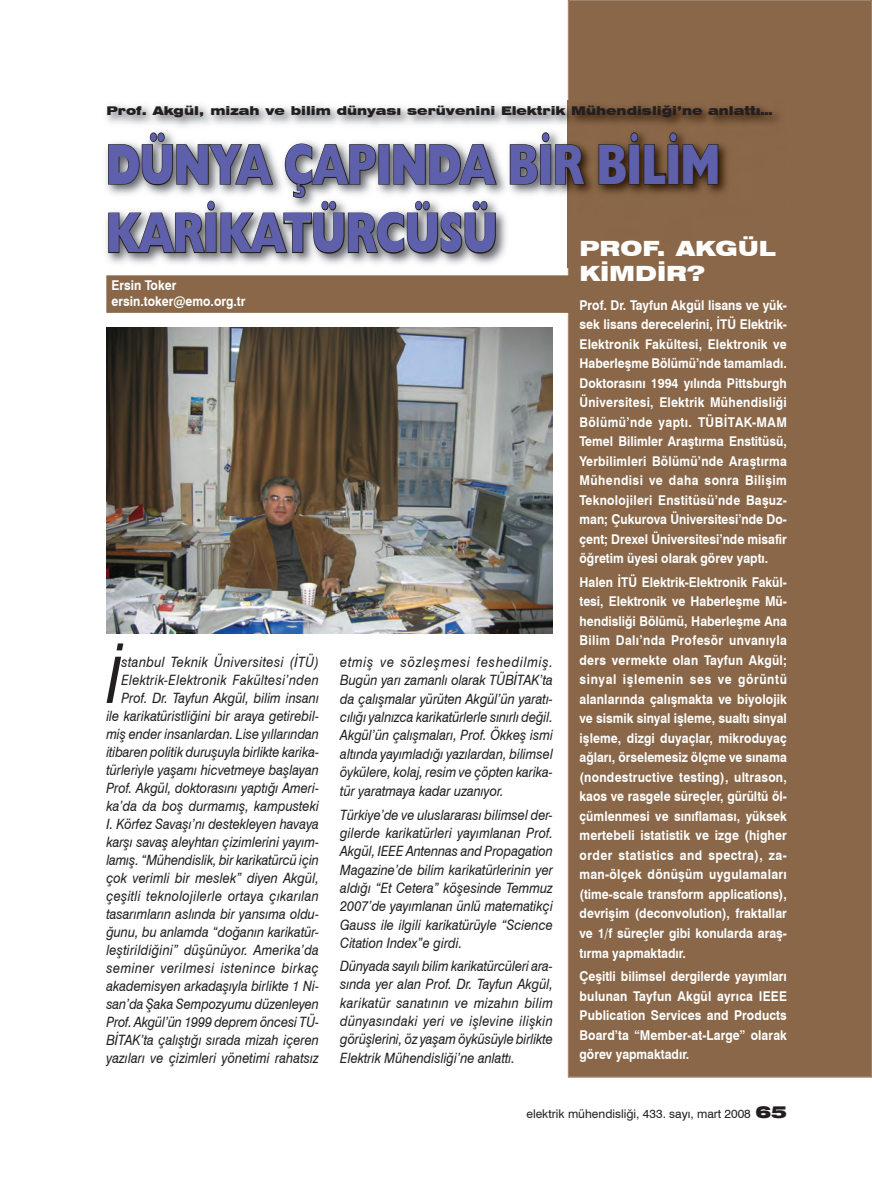
<style>
.page{position:relative;width:872px;height:1191px;background:#fff}
.page>*{position:absolute;margin:0;border:0;box-sizing:border-box;transform-origin:0 0}
.t1{font:italic 64.2px "Swiss 721 BT";color:#231f20;scale:.9 1}
.t2{font:800 57px/68.4px "Humanist 521 BT";color:#5e60ab;scale:.72 1}
.t3{font:900 expanded 21px/25.2px "Swiss 721 BT";color:#fff}
.t4{font:italic 14.25px/18px "Swiss 721 BT";color:#231f20;text-align:justify;scale:.9 1}
.t5{font:700 13.5px/19.5px "Swiss 721 BT";color:#fff;text-align:justify;scale:.9 1}
.t6{font:900 expanded 12px "Swiss 721 BT";color:#231f20}
.t7{font:12px "Swiss 721 BT";color:#231f20}
.s1{font-weight:900;font-stretch:expanded;font-size:16.5px}
</style>
<div class="page">
<div style="left:106px;top:275px;width:500px;height:38px;background:#896748"></div>
<div style="left:568px;top:0;width:304px;height:1077px;background:#896748"></div>
<img style="left:106px;top:101px;width:679px;height:167px">
<img style="left:568px;top:101px;width:1px;height:167px">
<svg style="left:509px;top:131px;width:77px;height:55px;background:#857e7a"></svg>
<svg style="left:597px;top:131px;width:122px;height:54px;background:#523a24"></svg>
<svg style="left:107px;top:131px;width:391px;height:123px"></svg>
<img style="left:106px;top:327px;width:447px;height:307px">
<p class="t6" style="left:106px;top:104px;width:667px">Prof. Akgül, mizah ve bilim dünyası serüvenini Elektrik Mühendisliği’ne anlattı…</p>
<h2 class="t2" style="left:106px;top:129px;width:854px">DÜNYA ÇAPINDA BİR BİLİM<br>KARİKATÜRCÜSÜ</h2>
<h3 class="t3" style="left:579px;top:236px;width:198px">PROF. AKGÜL<br>KİMDİR?</h3>
<p class="t5" style="left:579px;top:295px;width:232px">Prof. Dr. Tayfun Akgül lisans ve yük&shy;sek lisans derecelerini, İTÜ Elektrik-Elektronik Fakültesi, Elektronik ve Haberleşme Bölümü’nde tamamladı.<br>Doktorasını 1994 yılında Pittsburgh Üniversitesi, Elektrik Mühendisliği Bölümü’nde yaptı. TÜBİTAK-MAM Temel Bilimler Araştırma Enstitüsü, Yerbilimleri Bölümü’nde Araştırma Mühendisi ve daha sonra Bilişim Teknolojileri Enstitüsü’nde Başuz&shy;man; Çukurova Üniversitesi’nde Do&shy;çent; Drexel Üniversitesi’nde misafir öğretim üyesi olarak görev yaptı.</p>
<p class="t5" style="left:579px;top:572px;width:232px">Halen İTÜ Elektrik-Elektronik Fakül&shy;tesi, Elektronik ve Haberleşme Mü&shy;hendisliği Bölümü, Haberleşme Ana Bilim Dalı’nda Profesör unvanıyla ders vermekte olan Tayfun Akgül; sinyal işlemenin ses ve görüntü alanlarında çalışmakta ve biyolojik ve sismik sinyal işleme, sualtı sinyal işleme, dizgi duyaçlar, mikroduyaç ağları, örselemesiz ölçme ve sınama (nondestructive testing), ultrason, kaos ve rasgele süreçler, gürültü öl&shy;çümlenmesi ve sınıflaması, yüksek mertebeli istatistik ve izge (higher order statistics and spectra), za&shy;man-ölçek dönüşüm uygulamaları (time-scale transform applications), devrişim (deconvolution), fraktallar ve 1/f süreçler gibi konularda araş&shy;tırma yapmaktadır.</p>
<p class="t5" style="left:579px;top:966px;width:232px">Çeşitli bilimsel dergilerde yayımları bulunan Tayfun Akgül ayrıca IEEE Publication Services and Products Board’ta “Member-at-Large” olarak görev yapmaktadır.</p>
<p class="t5" style="left:112px;top:277px;width:150px;line-height:16.2px">Ersin Toker ersin.toker@emo.org.tr</p>
<h1 class="t1" style="left:106px;top:641px;width:18px">İ</h1>
<p class="t4" style="left:106px;top:653px;width:238px;text-align:right">stanbul Teknik Üniversitesi (İTÜ)<br>Elektrik-Elektronik Fakültesi’nden Prof. Dr. Tayfun Akgül, bilim insanı ile karikatüristliğini bir araya getirebil&shy;miş ender insanlardan. Lise yıllarından itibaren politik duruşuyla birlikte karika&shy;türleriyle yaşamı hicvetmeye başlayan Prof. Akgül, doktorasını yaptığı Ameri&shy;ka’da da boş durmamış, kampusteki I. Körfez Savaşı’nı destekleyen havaya karşı savaş aleyhtarı çizimlerini yayım&shy;lamış. “Mühendislik, bir karikatürcü için çok verimli bir meslek” diyen Akgül, çeşitli teknolojilerle ortaya çıkarılan tasarımların aslında bir yansıma oldu&shy;ğunu, bu anlamda “doğanın karikatür&shy;leştirildiğini” düşünüyor. Amerika’da seminer verilmesi istenince birkaç akademisyen arkadaşıyla birlikte 1 Ni&shy;san’da Şaka Sempozyumu düzenleyen Prof. Akgül’ün 1999 deprem öncesi TÜ-BİTAK’ta çalıştığı sırada mizah içeren yazıları ve çizimleri yönetimi rahatsız</p>
<p class="t4" style="left:340px;top:652px;width:238px">etmiş ve sözleşmesi feshedilmiş.<br>Bugün yarı zamanlı olarak TÜBİTAK’ta da çalışmalar yürüten Akgül’ün yaratı&shy;cılığı yalnızca karikatürlerle sınırlı değil.<br>Akgül’ün çalışmaları, Prof. Ökkeş ismi altında yayımladığı yazılardan, bilimsel öykülere, kolaj, resim ve çöpten karika&shy;tür yaratmaya kadar uzanıyor.</p>
<p class="t4" style="left:340px;top:805px;width:238px;line-height:18.5px">Türkiye’de ve uluslararası bilimsel der&shy;gilerde karikatürleri yayımlanan Prof.<br>Akgül, IEEE Antennas and Propagation Magazine’de bilim karikatürlerinin yer aldığı “Et Cetera” köşesinde Temmuz 2007’de yayımlanan ünlü matematikçi Gauss ile ilgili karikatürüyle “Science Citation Index”e girdi.</p>
<p class="t4" style="left:340px;top:956px;width:238px">Dünyada sayılı bilim karikatürcüleri ara&shy;sında yer alan Prof. Dr. Tayfun Akgül, karikatür sanatının ve mizahın bilim dünyasındaki yeri ve işlevine ilişkin görüşlerini, öz yaşam öyküsüyle birlikte Elektrik Mühendisliği’ne anlattı.</p>
<p class="t7" style="left:526px;top:1106px;width:262px">elektrik mühendisliği, 433. sayı, mart 2008 <span class="s1">65</span></p>
</div>
